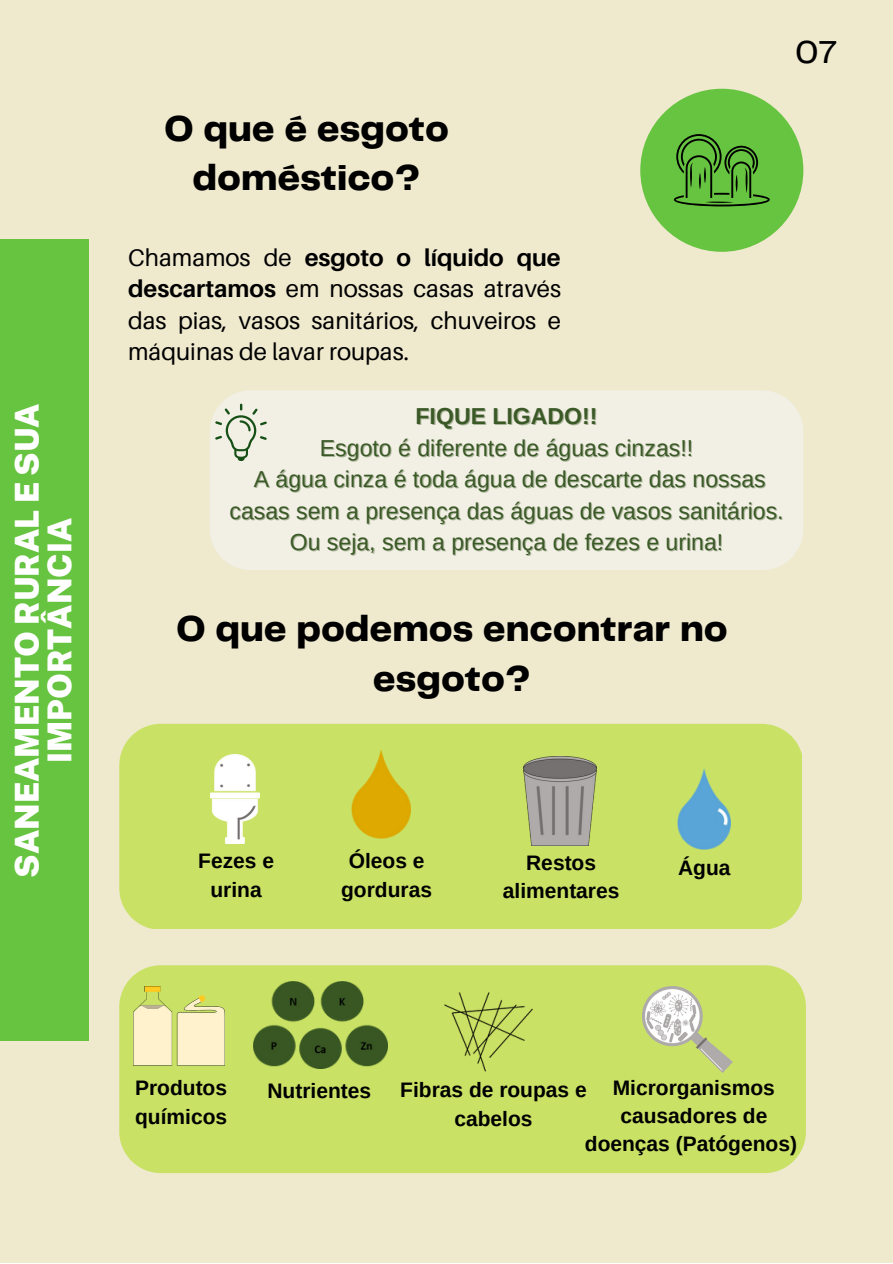
<style>
.page{position:relative;width:893px;height:1264px;background:#fff}
.page>*{position:absolute;margin:0;border:0;box-sizing:border-box;transform-origin:0 0}
.t1{font:800 37.5px/49.5px "Telegraf";color:#000;text-align:center}
.t2{font:900 33px/32.5px "Public Sans";color:#fff;text-align:center}
.t3{font:500 33px "Telegraf";color:#000}
.t4{font:24px/31.5px "Aileron";color:#000;text-align:justify}
.t5{font:23.1px/31.5px "Arimo";color:#3b5927;text-align:center}
.t6{font:700 23.1px "Arimo";color:#3b5927}
.t7{font:700 21px/28.3px "Arimo";color:#000;text-align:center}
.s1{font-weight:700}
</style>
<div class="page">
<div style="left:0;top:0;width:892px;height:1262px;background:#efe9ce"></div>
<div style="left:210px;top:390px;width:593px;height:180px;background:#f2efe4"></div>
<svg style="left:215px;top:403px;width:52px;height:58px;background:#d3d8c7"></svg>
<div style="left:119px;top:723px;width:682px;height:205px;background:#c9e265"></div>
<img style="left:210px;top:754px;width:50px;height:89px">
<img style="left:351px;top:749px;width:59px;height:89px">
<img style="left:523px;top:756px;width:73px;height:89px">
<div style="left:119px;top:965px;width:686px;height:208px;background:#c9e265"></div>
<img style="left:134px;top:986px;width:91px;height:79px">
<img style="left:642px;top:986px;width:90px;height:86px">
<img style="left:253px;top:981px;width:134px;height:87px">
<img style="left:444px;top:992px;width:88px;height:79px">
<img style="left:678px;top:768px;width:52px;height:81px">
<div style="left:640px;top:89px;width:163px;height:163px;background:#66c440;border-radius:50%"></div>
<svg style="left:673px;top:134px;width:96px;height:72px"></svg>
<div style="left:0;top:240px;width:89px;height:801px;background:#66c440"></div>
<h2 class="t2" style="left:10px;top:878px;width:476px;rotate:-90deg">SANEAMENTO RURAL E SUA<br>IMPORTÂNCIA</h2>
<h1 class="t1" style="left:164px;top:105px;width:286px">O que é esgoto doméstico?</h1>
<h2 class="t3" style="left:795px;top:38px;width:44px">07</h2>
<p class="t4" style="left:128px;top:241px;width:434px">Chamamos de <span class="s1">esgoto o líquido que descartamos</span> em nossas casas através das pias, vasos sanitários, chuveiros e máquinas de lavar roupas.</p>
<p class="t6" style="left:415px;top:403px;width:183px">FIQUE LIGADO!!</p>
<p class="t5" style="left:229px;top:432px;width:555px">Esgoto é diferente de águas cinzas!!<br>A água cinza é toda água de descarte das nossas casas sem a presença das águas de vasos sanitários.<br>Ou seja, sem a presença de fezes e urina!</p>
<h1 class="t1" style="left:176px;top:605px;width:553px">O que podemos encontrar no esgoto?</h1>
<p class="t7" style="left:198px;top:846px;width:77px">Fezes e urina</p>
<p class="t7" style="left:341px;top:846px;width:92px">Óleos e gorduras</p>
<p class="t7" style="left:503px;top:848px;width:118px">Restos alimentares</p>
<p class="t7" style="left:678px;top:853px;width:54px">Água</p>
<p class="t7" style="left:135px;top:1073px;width:94px;text-align:left">Produtos químicos</p>
<p class="t7" style="left:584px;top:1073px;width:214px">Microrganismos causadores de doenças (Patógenos)</p>
<p class="t7" style="left:267px;top:1076px;width:105px">Nutrientes</p>
<p class="t7" style="left:400px;top:1075px;width:188px">Fibras de roupas e cabelos</p>
</div>
